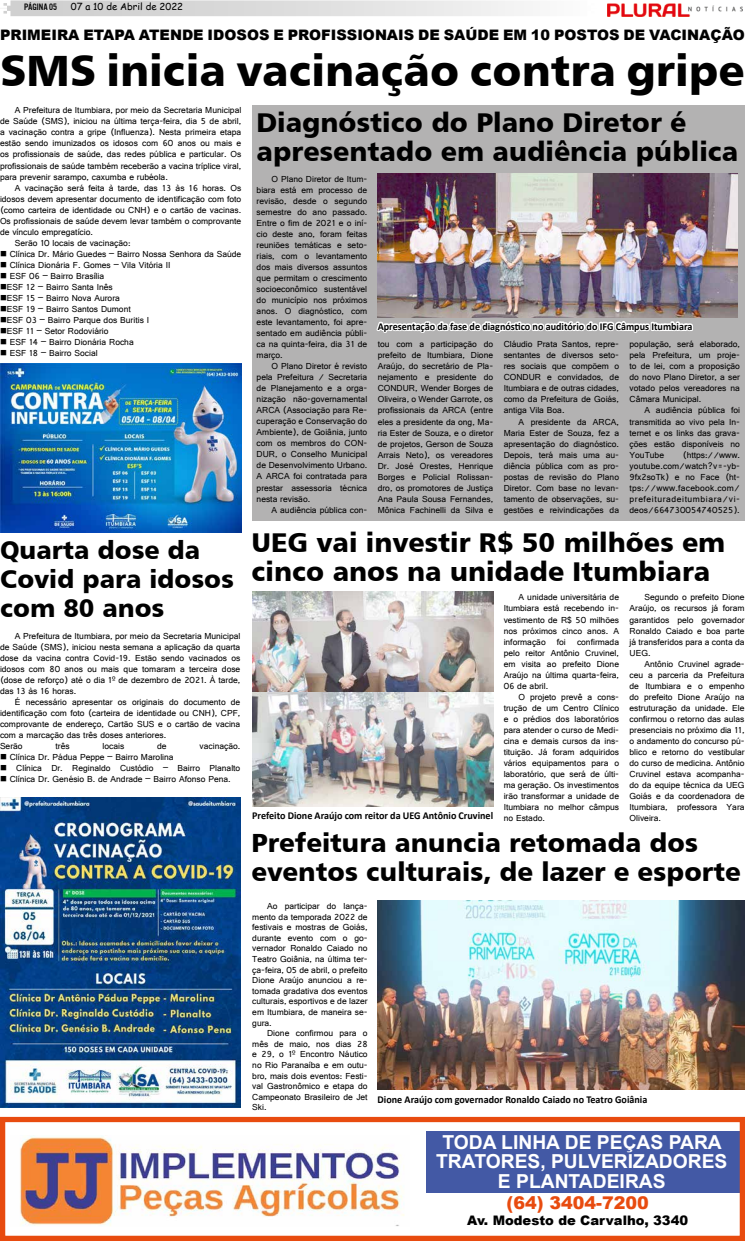
<style>
.page{position:relative;width:745px;height:1241px;background:#fff}
.page>*{position:absolute;margin:0;border:0;box-sizing:border-box;transform-origin:0 0}
.t1{font:43.75px "Humanist 777 BT Black B";color:#000}
.t2{font:27.12px/28.9px "Humanist 777 BT Black B";color:#000}
.t3{font:26.25px/28.9px "Humanist 777 BT Black B";color:#000}
.t4{font:25.38px/28.9px "Humanist 777 BT Black B";color:#000}
.t5{font:700 19.25px/19.2px "Arial";color:#fff;text-align:center}
.t6{font:900 17.5px "Arial";color:#e84b0f}
.t7{font:900 14.44px "Arial";color:#000}
.t8{font:900 13.12px "Arial";color:#000}
.t9{font:700 10.5px "Calibri";color:#000;scale:.96 1}
.t10{font:9.62px "Comic Sans MS";color:#000}
.t11{font:9.62px "U.S.101";color:#000}
.t12{font:9.19px/11px "Gautami";color:#000;text-align:justify}
</style>
<div class="page">
<div style="left:252px;top:105px;width:492px;height:415px;background:#b3b2b2"></div>
<svg style="left:3px;top:0;width:521px;height:16px;background:#dedede"></svg>
<img style="left:607px;top:3px;width:135px;height:14px">
<div style="left:425px;top:1130px;width:314px;height:62px;background:#4359a5"></div>
<div style="left:0;top:1116px;width:744px;height:124px;border:5px solid #e84b0f"></div>
<img style="left:20px;top:1135px;width:384px;height:90px">
<img style="left:0;top:363px;width:241px;height:169px">
<img style="left:0;top:797px;width:240px;height:310px">
<img style="left:377px;top:173px;width:360px;height:144px">
<svg style="left:376px;top:307px;width:318px;height:26px"></svg>
<img style="left:252px;top:592px;width:241px;height:204px">
<svg style="left:252px;top:796px;width:242px;height:11px;background:#c4c5c0"></svg>
<img style="left:377px;top:900px;width:367px;height:189px">
<img style="left:377px;top:1079px;width:272px;height:11px">
<p class="t11" style="left:24px;top:2px;width:35px">PÁGINA 05</p>
<p class="t10" style="left:71px;top:0;width:114px">07 a 10 de Abril de 2022</p>
<h3 class="t7" style="left:0;top:24px;width:746px">PRIMEIRA ETAPA ATENDE IDOSOS E PROFISSIONAIS DE SAÚDE EM 10 POSTOS DE VACINAÇÃO</h3>
<h1 class="t1" style="left:0;top:43px;width:745px">SMS inicia vacinação contra gripe</h1>
<p class="t12" style="left:0;top:105px;width:243px;text-indent:15px">A Prefeitura de Itumbiara, por meio da Secretaria Municipal de Saúde (SMS), iniciou na última terça-feira, dia 5 de abril, a vacinação contra a gripe (Influenza). Nesta primeira etapa estão sendo imunizados os idosos com 60 anos ou mais e os profissionais de saúde, das redes pública e particular. Os profissionais de saúde também receberão a vacina tríplice viral, para prevenir sarampo, caxumba e rubéola.</p>
<p class="t12" style="left:15px;top:182px;width:228px">A vacinação será feita à tarde, das 13 às 16 horas. Os</p>
<p class="t12" style="left:0;top:193px;width:243px">idosos devem apresentar documento de identificação com foto</p>
<p class="t12" style="left:0;top:204px;width:243px">(como carteira de identidade ou CNH) e o cartão de vacinas.</p>
<p class="t12" style="left:0;top:215px;width:243px">Os profissionais de saúde devem levar também o comprovante</p>
<p class="t12" style="left:0;top:226px;width:94px">de vínculo empregatício.</p>
<p class="t12" style="left:15px;top:237px;width:117px">Serão 10 locais de vacinação:</p>
<p class="t12" style="left:0;top:248px;width:243px">■ Clínica Dr. Mário Guedes – Bairro Nossa Senhora da Saúde</p>
<p class="t12" style="left:0;top:259px;width:172px">■ Clínica Dionária F. Gomes – Vila Vitória II</p>
<p class="t12" style="left:0;top:270px;width:106px">■ ESF 06 – Bairro Brasília</p>
<p class="t12" style="left:0;top:281px;width:114px">■ESF 12 – Bairro Santa Inês</p>
<p class="t12" style="left:0;top:292px;width:121px">■ESF 15 – Bairro Nova Aurora</p>
<p class="t12" style="left:0;top:303px;width:132px">■ESF 19 – Bairro Santos Dumont</p>
<p class="t12" style="left:0;top:314px;width:150px">■ESF 03 – Bairro Parque dos Buritis I</p>
<p class="t12" style="left:0;top:325px;width:110px">■ESF 11 – Setor Rodoviário</p>
<p class="t12" style="left:0;top:336px;width:135px">■ ESF 14 – Bairro Dionária Rocha</p>
<p class="t12" style="left:0;top:347px;width:99px">■ ESF 18 – Bairro Social</p>
<h3 class="t4" style="left:0;top:535px;width:235px">Quarta dose da<br>Covid para idosos com 80 anos</h3>
<p class="t12" style="left:0;top:630px;width:242px;text-indent:15px">A Prefeitura de Itumbiara, por meio da Secretaria Municipal de Saúde (SMS), iniciou nesta semana a aplicação da quarta dose da vacina contra Covid-19. Estão sendo vacinados os idosos com 80 anos ou mais que tomaram a terceira dose (dose de reforço) até o dia 1º de dezembro de 2021. À tarde, das 13 às 16 horas.</p>
<p class="t12" style="left:0;top:696px;width:242px;text-align:left;text-indent:15px">É necessário apresentar os originais do documento de identificação com foto (carteira de identidade ou CNH), CPF, comprovante de endereço, Cartão SUS e o cartão de vacina com a marcação das três doses anteriores.<br>Serão</p>
<p class="t12" style="left:55px;top:740px;width:16px">três</p>
<p class="t12" style="left:102px;top:740px;width:23px">locais</p>
<p class="t12" style="left:157px;top:740px;width:11px">de</p>
<p class="t12" style="left:199px;top:740px;width:42px">vacinação.</p>
<p class="t12" style="left:0;top:751px;width:175px">■ Clínica Dr. Pádua Peppe – Bairro Marolina</p>
<p class="t12" style="left:0;top:762px;width:242px">■ Clínica Dr. Reginaldo Custódio – Bairro Planalto</p>
<p class="t12" style="left:0;top:773px;width:232px">■ Clínica Dr. Genésio B. de Andrade – Bairro Afonso Pena.</p>
<h2 class="t2" style="left:256px;top:107px;width:483px">Diagnóstico do Plano Diretor é apresentado em audiência pública</h2>
<p class="t12" style="left:256px;top:173px;width:112px;text-indent:15px">O Plano Diretor de Itum&shy;biara está em processo de revisão, desde o segundo semestre do ano passado.<br>Entre o fim de 2021 e o iní&shy;cio deste ano, foram feitas reuniões temáticas e seto&shy;riais, com o levantamento dos mais diversos assuntos que permitam o crescimento socioeconômico sustentável do município nos próximos anos. O diagnóstico, com este levantamento, foi apre&shy;sentado em audiência públi&shy;ca na quinta-feira, dia 31 de março.</p>
<p class="t12" style="left:256px;top:360px;width:112px;text-indent:15px">O Plano Diretor é revisto pela Prefeitura / Secretaria de Planejamento e a orga&shy;nização não-governamental ARCA (Associação para Re&shy;cuperação e Conservação do Ambiente), de Goiânia, junto com os membros do CON-DUR, o Conselho Municipal de Desenvolvimento Urbano.<br>A ARCA foi contratada para prestar assessoria técnica nesta revisão.</p>
<p class="t12" style="left:271px;top:504px;width:97px">A audiência pública con-</p>
<p class="t9" style="left:377px;top:319px;width:329px">Apresentação da fase de diagnóstico no auditório do IFG Câmpus Itumbiara</p>
<p class="t12" style="left:377px;top:338px;width:117px">tou com a participação do prefeito de Itumbiara, Dione Araújo, do secretário de Pla&shy;nejamento e presidente do CONDUR, Wender Borges de Oliveira, o Wender Garrote, os profissionais da ARCA (entre eles a presidente da ong, Ma&shy;ria Ester de Souza, e o diretor de projetos, Gerson de Souza Arrais Neto), os vereadores Dr. José Orestes, Henrique Borges e Policial Rolissan&shy;dro, os promotores de Justiça Ana Paula Sousa Fernandes, Mônica Fachinelli da Silva e</p>
<p class="t12" style="left:503px;top:338px;width:117px">Cláudio Prata Santos, repre&shy;sentantes de diversos seto&shy;res sociais que compõem o CONDUR e convidados, de Itumbiara e de outras cidades, como da Prefeitura de Goiás, antiga Vila Boa.</p>
<p class="t12" style="left:503px;top:416px;width:117px;text-indent:15px">A presidente da ARCA, Maria Ester de Souza, fez a apresentação do diagnóstico.<br>Depois, terá mais uma au&shy;diência pública com as pro&shy;postas de revisão do Plano Diretor. Com base no levan&shy;tamento de observações, su&shy;gestões e reivindicações da</p>
<p class="t12" style="left:629px;top:338px;width:112px">população, será elaborado, pela Prefeitura, um proje&shy;to de lei, com a proposição do novo Plano Diretor, a ser votado pelos vereadores na Câmara Municipal.</p>
<p class="t12" style="left:629px;top:405px;width:112px;text-indent:15px">A audiência pública foi transmitida ao vivo pela In&shy;ternet e os links das grava&shy;ções estão disponíveis no YouTube</p>
<p class="t12" style="left:629px;top:449px;width:112px;text-indent:53px">(https://www. youtube.com/watch?v=-yb-9fx2soTk) e no Face (ht&shy;tps://www.facebook.com/ prefeituradeitumbiara/vi&shy;deos/664730054740525).</p>
<h2 class="t2" style="left:251px;top:527px;width:475px">UEG vai investir R$ 50 milhões em cinco anos na unidade Itumbiara</h2>
<p class="t12" style="left:503px;top:591px;width:117px;text-indent:15px">A unidade universitária de Itumbiara está recebendo in&shy;vestimento de R$ 50 milhões nos próximos cinco anos. A informação foi confirmada pelo reitor Antônio Cruvinel, em visita ao prefeito Dione Araújo na última quarta-feira, 06 de abril.</p>
<p class="t12" style="left:503px;top:691px;width:117px;text-indent:15px">O projeto prevê a cons&shy;trução de um Centro Clínico e o prédios dos laboratórios para atender o curso de Medi&shy;cina e demais cursos da ins&shy;tituição. Já foram adquiridos vários equipamentos para o laboratório, que será de últi&shy;ma geração. Os investimentos irão transformar a unidade de Itumbiara no melhor câmpus no Estado.</p>
<p class="t12" style="left:629px;top:591px;width:116px;text-indent:15px">Segundo o prefeito Dione Araújo, os recursos já foram garantidos pelo governador Ronaldo Caiado e boa parte já transferidos para a conta da UEG.</p>
<p class="t12" style="left:629px;top:658px;width:116px;text-indent:15px">Antônio Cruvinel agrade&shy;ceu a parceria da Prefeitura de Itumbiara e o empenho do prefeito Dione Araújo na estruturação da unidade. Ele confirmou o retorno das aulas presenciais no próximo dia 11, o andamento do concurso pú&shy;blico e retorno do vestibular do curso de medicina. Antônio Cruvinel estava acompanha&shy;do da equipe técnica da UEG Goiás e da coordenadora de Itumbiara, professora Yara</p>
<p class="t9" style="left:252px;top:809px;width:252px">Prefeito Dione Araújo com reitor da UEG Antônio Cruvinel</p>
<p class="t12" style="left:629px;top:812px;width:33px">Oliveira.</p>
<h3 class="t3" style="left:251px;top:827px;width:490px">Prefeitura anuncia retomada dos eventos culturais, de lazer e esporte</h3>
<p class="t12" style="left:252px;top:900px;width:117px;line-height:10.6px;text-indent:15px">Ao participar do lança&shy;mento da temporada 2022 de festivais e mostras de Goiás, durante evento com o go&shy;vernador Ronaldo Caiado no Teatro Goiânia, na última ter&shy;ça-feira, 05 de abril, o prefeito Dione Araújo anunciou a re&shy;tomada gradativa dos eventos culturais, esportivos e de lazer em Itumbiara, de maneira se&shy;gura.</p>
<p class="t12" style="left:252px;top:1027px;width:117px;line-height:10.6px;text-indent:15px">Dione confirmou para o mês de maio, nos dias 28 e 29, o 1º Encontro Náutico no Rio Paranaíba e em outu&shy;bro, mais dois eventos: Festi&shy;val Gastronômico e etapa do Campeonato Brasileiro de Jet Ski.</p>
<p class="t9" style="left:377px;top:1092px;width:282px">Dione Araújo com governador Ronaldo Caiado no Teatro Goiânia</p>
<h3 class="t5" style="left:436px;top:1132px;width:292px">TODA LINHA DE PEÇAS PARA<br>TRATORES, PULVERIZADORES<br>E PLANTADEIRAS</h3>
<h3 class="t6" style="left:506px;top:1189px;width:143px">(64) 3404-7200</h3>
<h3 class="t8" style="left:467px;top:1210px;width:222px">Av. Modesto de Carvalho, 3340</h3>
</div>
